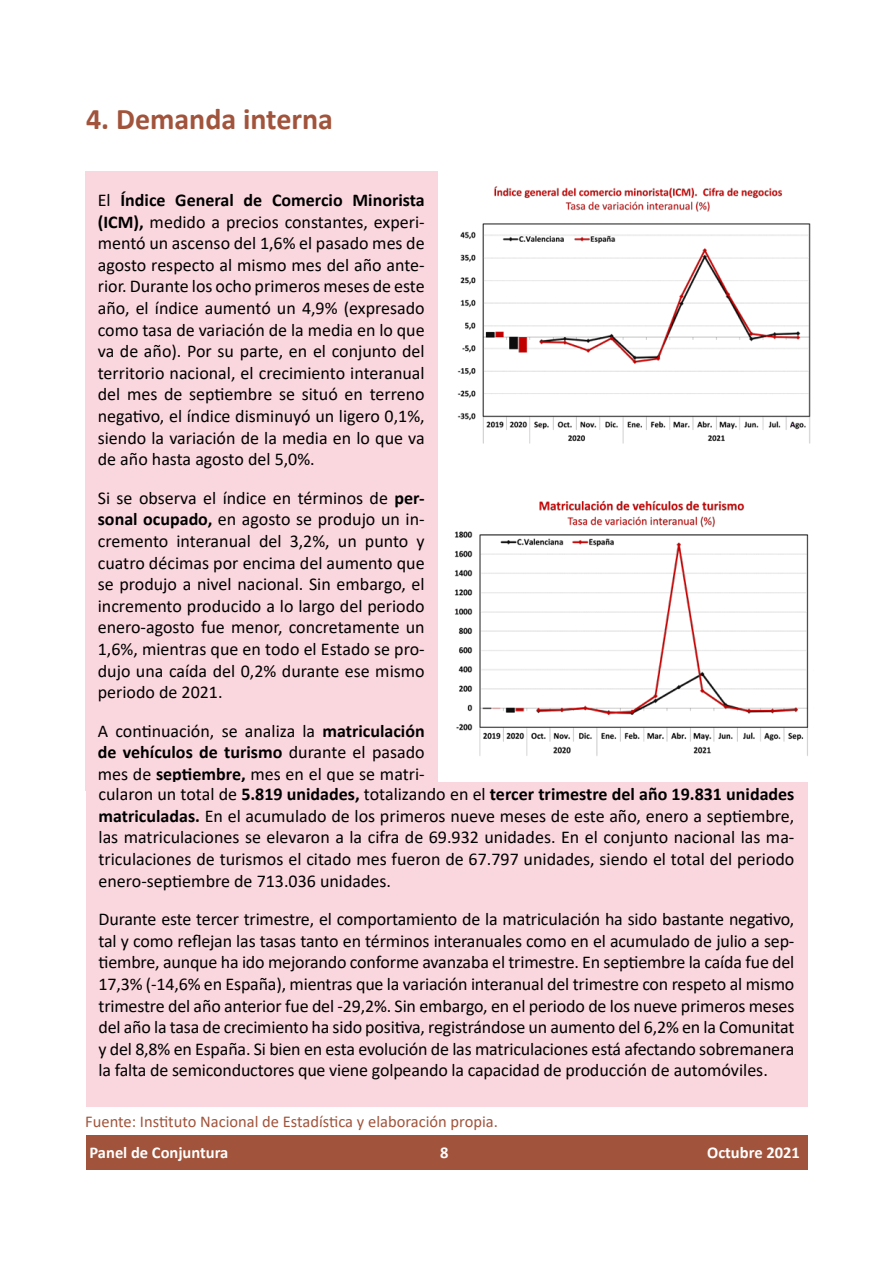
<style>
.page{position:relative;width:893px;height:1263px;background:#fff}
.page>*{position:absolute;margin:0;border:0;box-sizing:border-box;transform-origin:0 0}
.Título_1{font:700 30px "Calibri";color:#a1543b}
.Text{font:18px/21.6px "Calibri";color:#000;text-align:justify}
.Nota_al_peu{font:16.5px "Calibri";color:#a1543b}
.t1{font:700 16.5px "Calibri";color:#fff}
.s1{font-weight:700}
</style>
<div class="page">
<div style="left:86px;top:1135px;width:721px;height:34px;background:#a1543b"></div>
<div style="left:85px;top:171px;width:352px;height:620px;background:#fad7de"></div>
<img style="left:457px;top:186px;width:354px;height:258px">
<img style="left:454px;top:500px;width:355px;height:256px">
<div style="left:86px;top:782px;width:721px;height:325px;background:#fad7de"></div>
<p class="Título_1" style="left:86px;top:98px;width:248px">4. Demanda interna</p>
<p class="Text" style="left:98px;top:189px;width:328px">El <span class="s1">Índice General de Comercio Minorista (ICM),</span> medido a precios constantes, experi&shy;mentó un ascenso del 1,6% el pasado mes de agosto respecto al mismo mes del año ante&shy;rior. Durante los ocho primeros meses de este año, el índice aumentó un 4,9% (expresado como tasa de variación de la media en lo que va de año). Por su parte, en el conjunto del territorio nacional, el crecimiento interanual del mes de septiembre se situó en terreno negativo, el índice disminuyó un ligero 0,1%, siendo la variación de la media en lo que va de año hasta agosto del 5,0%.</p>
<p class="Text" style="left:98px;top:486px;width:328px">Si se observa el índice en términos de <span class="s1">per&shy;sonal ocupado,</span> en agosto se produjo un in&shy;cremento interanual del 3,2%, un punto y cuatro décimas por encima del aumento que se produjo a nivel nacional. Sin embargo, el incremento producido a lo largo del periodo enero-agosto fue menor, concretamente un 1,6%, mientras que en todo el Estado se pro&shy;dujo una caída del 0,2% durante ese mismo periodo de 2021.</p>
<p class="Text" style="left:98px;top:719px;width:328px">A continuación, se analiza la <span class="s1">matriculación de vehículos de turismo</span> durante el pasado mes de <span class="s1">septiembre,</span> mes en el que se matri-</p>
<p class="Text" style="left:99px;top:783px;width:697px">cularon un total de <span class="s1">5.819 unidades,</span> totalizando en el <span class="s1">tercer trimestre del año 19.831 unidades matriculadas.</span> En el acumulado de los primeros nueve meses de este año, enero a septiembre, las matriculaciones se elevaron a la cifra de 69.932 unidades. En el conjunto nacional las ma&shy;triculaciones de turismos el citado mes fueron de 67.797 unidades, siendo el total del periodo enero-septiembre de 713.036 unidades.</p>
<p class="Text" style="left:99px;top:908px;width:697px">Durante este tercer trimestre, el comportamiento de la matriculación ha sido bastante negativo, tal y como reflejan las tasas tanto en términos interanuales como en el acumulado de julio a sep&shy;tiembre, aunque ha ido mejorando conforme avanzaba el trimestre. En septiembre la caída fue del 17,3% (-14,6% en España), mientras que la variación interanual del trimestre con respeto al mismo trimestre del año anterior fue del -29,2%. Sin embargo, en el periodo de los nueve primeros meses del año la tasa de crecimiento ha sido positiva, registrándose un aumento del 6,2% en la Comunitat y del 8,8% en España. Si bien en esta evolución de las matriculaciones está afectando sobremanera la falta de semiconductores que viene golpeando la capacidad de producción de automóviles.</p>
<p class="Nota_al_peu" style="left:85px;top:1110px;width:414px">Fuente: Instituto Nacional de Estadística y elaboración propia.</p>
<p class="t1" style="left:90px;top:1141px;width:140px">Panel de Conjuntura</p>
<p class="t1" style="left:440px;top:1141px;width:10px">8</p>
<p class="t1" style="left:707px;top:1141px;width:94px">Octubre 2021</p>
</div>
